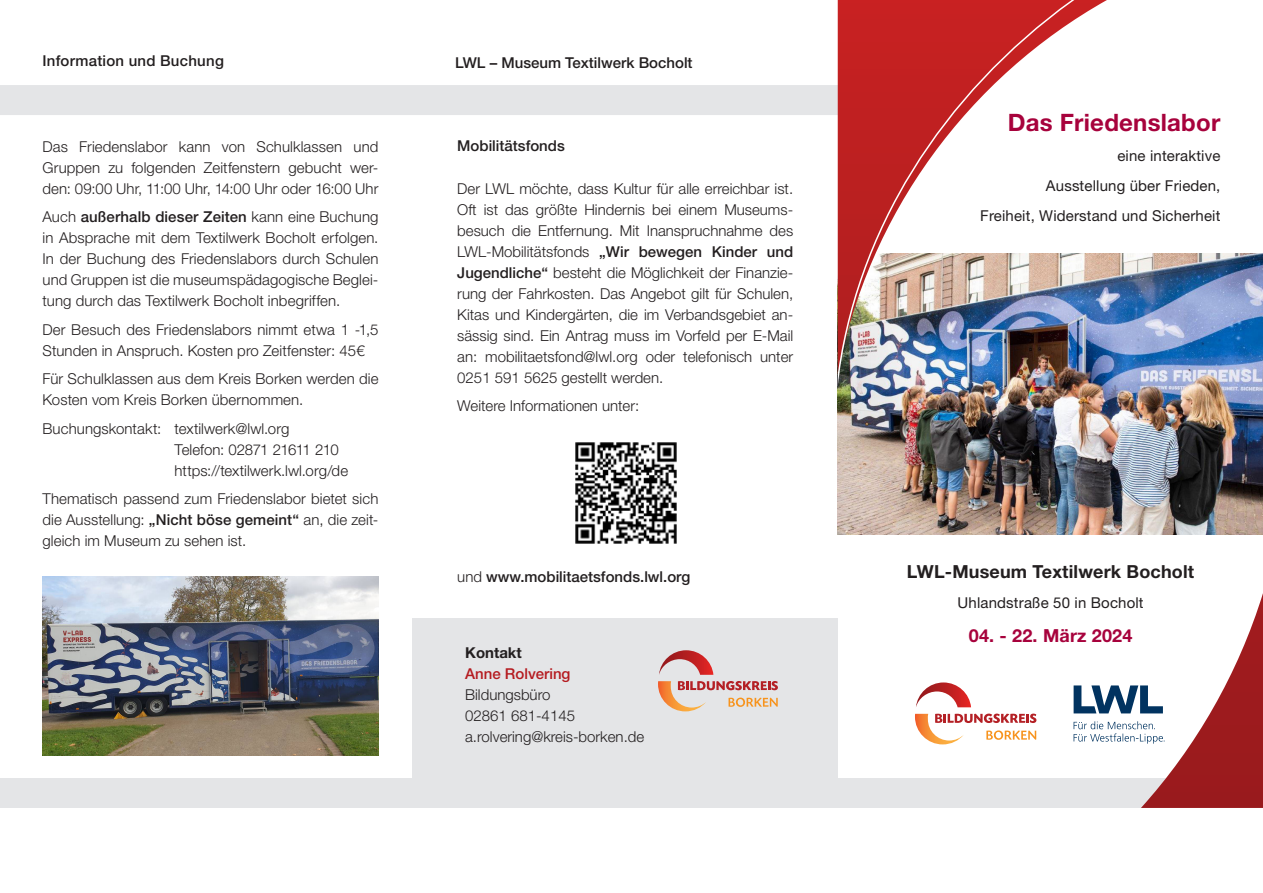
<style>
.page{position:relative;width:1263px;height:893px;background:#fff}
.page>*{position:absolute;margin:0;border:0;box-sizing:border-box;transform-origin:0 0}
.t1{font:700 24px "Helvetica Neue LT Std";letter-spacing:.01em;color:#a7023c}
.t2{font:700 18px "Helvetica Neue LT Std";letter-spacing:.01em;color:#231f20}
.t3{font:700 18px "Helvetica Neue LT Std";letter-spacing:.01em;color:#a7023c}
.t4{font:300 15px/21px "Helvetica Neue LT Std";letter-spacing:.005em;color:#231f20;text-align:justify}
.t5{font:500 15px "Helvetica Neue LT Std";color:#231f20}
.t6{font:15px "Helvetica Neue LT Std";letter-spacing:.01em;color:#231f20}
.t7{font:500 15px "Helvetica Neue LT Std";color:#b51b20}
.t8{font:700 15px "Helvetica Neue LT Std";color:#231f20}
.s1{font-weight:500}
.s2{font-weight:300}
</style>
<div class="page">
<div style="left:412px;top:618px;width:426px;height:181px;background:#e4e5e7"></div>
<div style="left:0;top:85px;width:838px;height:30px;background:#e4e5e7"></div>
<div style="left:0;top:778px;width:1263px;height:30px;background:#e4e5e7"></div>
<img style="left:838px;top:386px;width:425px;height:148px">
<svg style="left:916px;top:682px;width:55px;height:25px"></svg>
<svg style="left:915px;top:714px;width:121px;height:30px"></svg>
<svg style="left:1073px;top:593px;width:190px;height:215px"></svg>
<img style="left:838px;top:0;width:425px;height:386px">
<svg style="left:659px;top:650px;width:54px;height:25px"></svg>
<svg style="left:658px;top:681px;width:120px;height:30px"></svg>
<img style="left:43px;top:576px;width:335px;height:179px">
<img style="left:575px;top:442px;width:102px;height:102px">
<p class="t5" style="left:43px;top:52px;width:183px">Information und Buchung</p>
<p class="t5" style="left:455px;top:53px;width:239px">LWL – Museum Textilwerk Bocholt</p>
<p class="t4" style="left:43px;top:135px;width:337px">Das Friedenslabor kann von Schulklassen und Gruppen zu folgenden Zeitfenstern gebucht wer&shy;den: 09:00 Uhr, 11:00 Uhr, 14:00 Uhr oder 16:00 Uhr</p>
<p class="t4" style="left:43px;top:206px;width:337px">Auch <span class="s1">außerhalb dieser Zeiten</span> kann eine Buchung in Absprache mit dem Textilwerk Bocholt erfolgen.<br>In der Buchung des Friedenslabors durch Schulen und Gruppen ist die museumspädagogische Beglei&shy;tung durch das Textilwerk Bocholt inbegriffen.</p>
<p class="t4" style="left:43px;top:318px;width:337px">Der Besuch des Friedenslabors nimmt etwa 1 -1,5<br>Stunden in Anspruch. Kosten pro Zeitfenster: 45€</p>
<p class="t4" style="left:43px;top:368px;width:337px">Für Schulklassen aus dem Kreis Borken werden die<br>Kosten vom Kreis Borken übernommen.</p>
<p class="t4" style="left:175px;top:417px;width:175px;text-align:left;text-indent:-132px">Buchungskontakt: textilwerk@lwl.org<br>Telefon: 02871 21611 210 https://textilwerk.lwl.org/de</p>
<p class="t4" style="left:43px;top:488px;width:337px">Thematisch passend zum Friedenslabor bietet sich die Ausstellung: <span class="s1">„Nicht böse gemeint“</span> an, die zeit&shy;gleich im Museum zu sehen ist.</p>
<p class="t5" style="left:457px;top:137px;width:109px">Mobilitätsfonds</p>
<p class="t4" style="left:457px;top:177px;width:337px">Der LWL möchte, dass Kultur für alle erreichbar ist.<br>Oft ist das größte Hindernis bei einem Museums&shy;besuch die Entfernung. Mit Inanspruchnahme des LWL-Mobilitätsfonds <span class="s1">„Wir bewegen Kinder und Jugendliche“</span> besteht die Möglichkeit der Finanzie&shy;rung der Fahrkosten. Das Angebot gilt für Schulen, Kitas und Kindergärten, die im Verbandsgebiet an&shy;sässig sind. Ein Antrag muss im Vorfeld per E-Mail an: mobilitaetsfond@lwl.org oder telefonisch unter 0251 591 5625 gestellt werden.</p>
<p class="t4" style="left:457px;top:395px;width:183px">Weitere Informationen unter:</p>
<p class="t5" style="left:457px;top:568px;width:235px"><span class="s2">und</span> www.mobilitaetsfonds.lwl.org</p>
<p class="t8" style="left:465px;top:643px;width:58px">Kontakt</p>
<p class="t7" style="left:465px;top:664px;width:107px">Anne Rolvering</p>
<p class="t4" style="left:465px;top:683px;width:87px">Bildungsbüro</p>
<p class="t4" style="left:465px;top:704px;width:111px">02861 681-4145</p>
<p class="t4" style="left:465px;top:725px;width:181px">a.rolvering@kreis-borken.de</p>
<p class="t1" style="left:1008px;top:107px;width:214px">Das Friedenslabor</p>
<p class="t6" style="left:1117px;top:146px;width:105px">eine interaktive</p>
<p class="t6" style="left:1046px;top:176px;width:176px">Ausstellung über Frieden,</p>
<p class="t6" style="left:980px;top:206px;width:242px">Freiheit, Widerstand und Sicherheit</p>
<p class="t2" style="left:907px;top:561px;width:289px">LWL-Museum Textilwerk Bocholt</p>
<p class="t6" style="left:958px;top:594px;width:188px">Uhlandstraße 50 in Bocholt</p>
<p class="t3" style="left:969px;top:624px;width:165px">04. - 22. März 2024</p>
</div>
